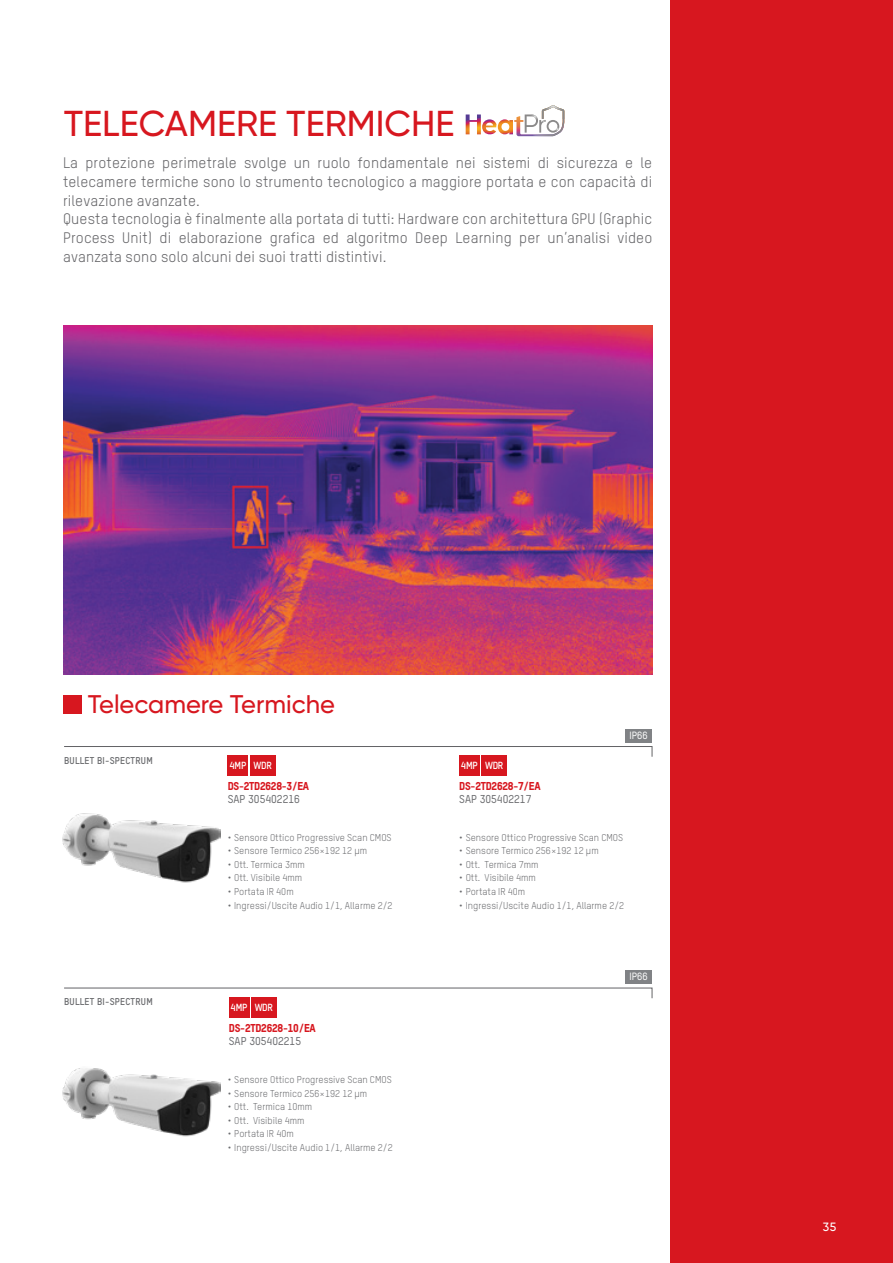
<style>
.page{position:relative;width:893px;height:1263px;background:#fff}
.page>*{position:absolute;margin:0;border:0;box-sizing:border-box;transform-origin:0 0}
.t1{font:500 36px "Gilroy";color:#d7171f}
.t2{font:500 25.5px "Gilroy";color:#d7171f}
.testi{font:15px/18.8px "TSTARPRO";letter-spacing:.01em;color:#636366;text-align:justify}
.t3{font:500 12px "Gilroy";color:#fff}
.t4{font:800 11.25px "TSTARPRO";letter-spacing:-.02em;color:#d7171f}
.t5{font:500 11.25px "TSTARPRO";color:#6c6d70}
.t6{font:500 10.35px "TSTARPRO";color:#fff}
.t7{font:700 10.2px "TSTARPRO";letter-spacing:-.02em;color:#fff}
.t8{font:9.75px "TSTARPRO";color:#6c6d70}
.t9{font:700 9.75px "TSTARPRO";letter-spacing:.02em;color:#6c6d70}
</style>
<div class="page">
<svg style="left:466px;top:109px;width:98px;height:27px"></svg>
<svg style="left:544px;top:105px;width:19px;height:6px"></svg>
<svg style="left:64px;top:746px;width:588px;height:11px"></svg>
<div style="left:228px;top:755px;width:20px;height:21px;background:#d7171f"></div>
<img style="left:63px;top:813px;width:158px;height:70px">
<img style="left:63px;top:326px;width:589px;height:349px">
<div style="left:250px;top:755px;width:26px;height:21px;background:#d7171f"></div>
<div style="left:459px;top:755px;width:21px;height:21px;background:#d7171f"></div>
<div style="left:481px;top:755px;width:26px;height:21px;background:#d7171f"></div>
<div style="left:229px;top:997px;width:20px;height:21px;background:#d7171f"></div>
<div style="left:251px;top:997px;width:26px;height:21px;background:#d7171f"></div>
<div style="left:670px;top:0;width:223px;height:1263px;background:#d7171f"></div>
<svg style="left:64px;top:988px;width:588px;height:10px"></svg>
<img style="left:63px;top:1068px;width:158px;height:69px">
<div style="left:63px;top:695px;width:18px;height:18px;background:#d7171f"></div>
<div style="left:625px;top:728px;width:27px;height:14px;background:#808285"></div>
<div style="left:625px;top:970px;width:27px;height:14px;background:#808285"></div>
<p class="t1" style="left:64px;top:101px;width:392px">TELECAMERE TERMICHE</p>
<p class="testi" style="left:63px;top:153px;width:591px">La protezione perimetrale svolge un ruolo fondamentale nei sistemi di sicurezza e le telecamere termiche sono lo strumento tecnologico a maggiore portata e con capacità di rilevazione avanzate.</p>
<p class="testi" style="left:63px;top:209px;width:591px">Questa tecnologia è finalmente alla portata di tutti: Hardware con architettura GPU (Graphic Process Unit) di elaborazione grafica ed algoritmo Deep Learning per un’analisi video avanzata sono solo alcuni dei suoi tratti distintivi.</p>
<p class="t2" style="left:88px;top:689px;width:249px">Telecamere Termiche</p>
<p class="t9" style="left:64px;top:754px;width:90px">BULLET BI-SPECTRUM</p>
<p class="t9" style="left:64px;top:995px;width:90px">BULLET BI-SPECTRUM</p>
<p class="t7" style="left:229px;top:758px;width:18px">4MP</p>
<p class="t7" style="left:253px;top:758px;width:20px">WDR</p>
<p class="t4" style="left:228px;top:778px;width:83px">DS-2TD2628-3/EA</p>
<p class="t5" style="left:228px;top:791px;width:74px">SAP 305402216</p>
<p class="t8" style="left:228px;top:831px;width:165px">• Sensore Ottico Progressive Scan CMOS</p>
<p class="t8" style="left:228px;top:844px;width:141px">• Sensore Termico 256×192 12 μm</p>
<p class="t8" style="left:228px;top:858px;width:79px">• Ott. Termica 3mm</p>
<p class="t8" style="left:228px;top:871px;width:76px">• Ott. Visibile 4mm</p>
<p class="t8" style="left:228px;top:885px;width:68px">• Portata IR 40m</p>
<p class="t8" style="left:228px;top:898px;width:166px">• Ingressi/Uscite Audio 1/1, Allarme 2/2</p>
<p class="t7" style="left:231px;top:1000px;width:18px">4MP</p>
<p class="t7" style="left:255px;top:1000px;width:20px">WDR</p>
<p class="t4" style="left:229px;top:1020px;width:88px">DS-2TD2628-10/EA</p>
<p class="t5" style="left:229px;top:1033px;width:74px">SAP 305402215</p>
<p class="t8" style="left:228px;top:1073px;width:165px">• Sensore Ottico Progressive Scan CMOS</p>
<p class="t8" style="left:228px;top:1087px;width:141px">• Sensore Termico 256×192 12 μm</p>
<p class="t8" style="left:228px;top:1100px;width:86px">• Ott. Termica 10mm</p>
<p class="t8" style="left:228px;top:1114px;width:78px">• Ott. Visibile 4mm</p>
<p class="t8" style="left:228px;top:1127px;width:68px">• Portata IR 40m</p>
<p class="t8" style="left:228px;top:1141px;width:166px">• Ingressi/Uscite Audio 1/1, Allarme 2/2</p>
<p class="t7" style="left:461px;top:758px;width:18px">4MP</p>
<p class="t7" style="left:485px;top:758px;width:20px">WDR</p>
<p class="t4" style="left:459px;top:778px;width:83px">DS-2TD2628-7/EA</p>
<p class="t5" style="left:459px;top:791px;width:74px">SAP 305402217</p>
<p class="t6" style="left:629px;top:728px;width:20px">IP66</p>
<p class="t8" style="left:459px;top:831px;width:165px">• Sensore Ottico Progressive Scan CMOS</p>
<p class="t8" style="left:459px;top:844px;width:141px">• Sensore Termico 256×192 12 μm</p>
<p class="t8" style="left:459px;top:858px;width:81px">• Ott. Termica 7mm</p>
<p class="t8" style="left:459px;top:871px;width:78px">• Ott. Visibile 4mm</p>
<p class="t8" style="left:459px;top:885px;width:68px">• Portata IR 40m</p>
<p class="t8" style="left:459px;top:898px;width:166px">• Ingressi/Uscite Audio 1/1, Allarme 2/2</p>
<p class="t6" style="left:629px;top:970px;width:20px">IP66</p>
<p class="t3" style="left:823px;top:1219px;width:15px">35</p>
</div>
